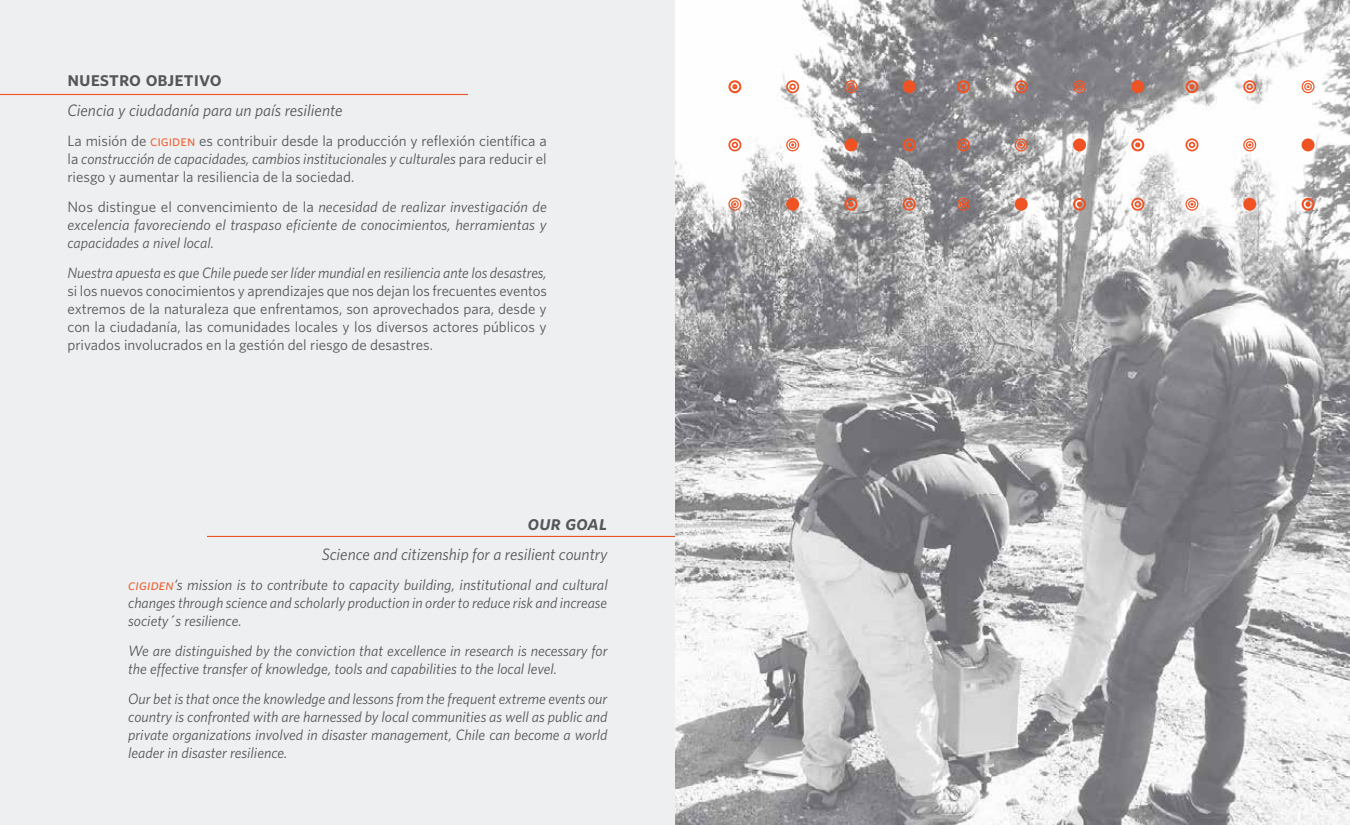
<style>
.page{position:relative;width:1350px;height:825px;background:#fff}
.page>*{position:absolute;margin:0;border:0;box-sizing:border-box;transform-origin:0 0}
.t1{font:21px "Whitney Semibold SC";color:#55565a}
.t2{font:21px "Whitney Semibold Italic SC";color:#55565a}
.t3{font:italic 16.5px "Whitney";color:#55565a}
.t4{font:italic 15px/18px "Whitney";color:#55565a;text-align:justify}
.t5{font:15px/18px "Whitney";color:#55565a;text-align:justify}
.s1{font-family:"Whitney Book SC";color:#f05323}
.s2{font-style:italic}
.s3{font-style:normal}
.s4{font-family:"Whitney Book Italic SC";font-style:normal;color:#f05323}
</style>
<div class="page">
<div style="left:0;top:0;width:720px;height:825px;background:#edeff0"></div>
<hr style="left:0;top:94px;width:468px;height:1px;background:#f05323">
<hr style="left:207px;top:536px;width:468px;height:1px;background:#f05323">
<img style="left:675px;top:0;width:675px;height:825px">
<svg style="left:1302px;top:198px;width:13px;height:13px"></svg>
<div style="left:1243px;top:198px;width:13px;height:13px;background:#f05323;border-radius:50%"></div>
<svg style="left:1186px;top:198px;width:12px;height:13px"></svg>
<svg style="left:1243px;top:138px;width:13px;height:13px"></svg>
<div style="left:1302px;top:138px;width:13px;height:13px;background:#f05323;border-radius:50%"></div>
<svg style="left:1186px;top:138px;width:12px;height:13px"></svg>
<svg style="left:1302px;top:80px;width:13px;height:13px"></svg>
<svg style="left:1243px;top:80px;width:13px;height:13px"></svg>
<svg style="left:1186px;top:80px;width:12px;height:13px"></svg>
<svg style="left:1073px;top:198px;width:13px;height:13px"></svg>
<div style="left:1015px;top:198px;width:13px;height:13px;background:#f05323;border-radius:50%"></div>
<svg style="left:957px;top:198px;width:13px;height:13px"></svg>
<svg style="left:1015px;top:138px;width:13px;height:13px"></svg>
<div style="left:1073px;top:138px;width:13px;height:13px;background:#f05323;border-radius:50%"></div>
<svg style="left:957px;top:138px;width:13px;height:13px"></svg>
<svg style="left:1073px;top:80px;width:13px;height:13px"></svg>
<svg style="left:1015px;top:80px;width:13px;height:13px"></svg>
<svg style="left:957px;top:80px;width:13px;height:13px"></svg>
<svg style="left:1131px;top:198px;width:13px;height:13px"></svg>
<svg style="left:1131px;top:138px;width:13px;height:13px"></svg>
<svg style="left:1131px;top:80px;width:13px;height:13px"></svg>
<svg style="left:845px;top:198px;width:12px;height:13px"></svg>
<div style="left:786px;top:198px;width:13px;height:13px;background:#f05323;border-radius:50%"></div>
<svg style="left:728px;top:198px;width:13px;height:13px"></svg>
<svg style="left:786px;top:138px;width:13px;height:13px"></svg>
<div style="left:845px;top:138px;width:12px;height:13px;background:#f05323;border-radius:50%"></div>
<svg style="left:728px;top:138px;width:13px;height:13px"></svg>
<svg style="left:845px;top:80px;width:12px;height:13px"></svg>
<svg style="left:786px;top:80px;width:13px;height:13px"></svg>
<svg style="left:728px;top:80px;width:13px;height:13px"></svg>
<svg style="left:903px;top:198px;width:13px;height:13px"></svg>
<svg style="left:903px;top:138px;width:13px;height:13px"></svg>
<svg style="left:903px;top:80px;width:13px;height:13px"></svg>
<h1 class="t1" style="left:68px;top:66px;width:156px">nuestro objetivo</h1>
<p class="t3" style="left:68px;top:100px;width:277px">Ciencia y ciudadanía para un país resiliente</p>
<p class="t5" style="left:68px;top:131px;width:481px">La misión de <span class="s1">cigiden</span> es contribuir desde la producción y reflexión científica a la <span class="s2">construcción de capacidades, cambios institucionales y culturales</span> para reducir el riesgo y aumentar la resiliencia de la sociedad.</p>
<p class="t4" style="left:68px;top:197px;width:481px"><span class="s3">Nos distingue el convencimiento de la</span> necesidad de realizar investigación de excelencia favoreciendo el traspaso eficiente de conocimientos, herramientas y capacidades a nivel local.</p>
<p class="t4" style="left:68px;top:263px;width:481px">Nuestra apuesta es que Chile puede ser líder mundial en resiliencia ante los desastres,</p>
<p class="t5" style="left:68px;top:281px;width:481px">si los nuevos conocimientos y aprendizajes que nos dejan los frecuentes eventos extremos de la naturaleza que enfrentamos, son aprovechados para, desde y con la ciudadanía, las comunidades locales y los diversos actores públicos y privados involucrados en la gestión del riesgo de desastres.</p>
<h1 class="t2" style="left:528px;top:510px;width:81px">our goal</h1>
<p class="t3" style="left:322px;top:544px;width:287px">Science and citizenship for a resilient country</p>
<p class="t4" style="left:128px;top:575px;width:481px"><span class="s4">cigiden</span>’s mission is to contribute to capacity building, institutional and cultural changes through science and scholarly production in order to reduce risk and increase society´s resilience.</p>
<p class="t4" style="left:128px;top:641px;width:481px">We are distinguished by the conviction that excellence in research is necessary for the effective transfer of knowledge, tools and capabilities to the local level.</p>
<p class="t4" style="left:128px;top:689px;width:481px">Our bet is that once the knowledge and lessons from the frequent extreme events our country is confronted with are harnessed by local communities as well as public and private organizations involved in disaster management, Chile can become a world leader in disaster resilience.</p>
</div>
